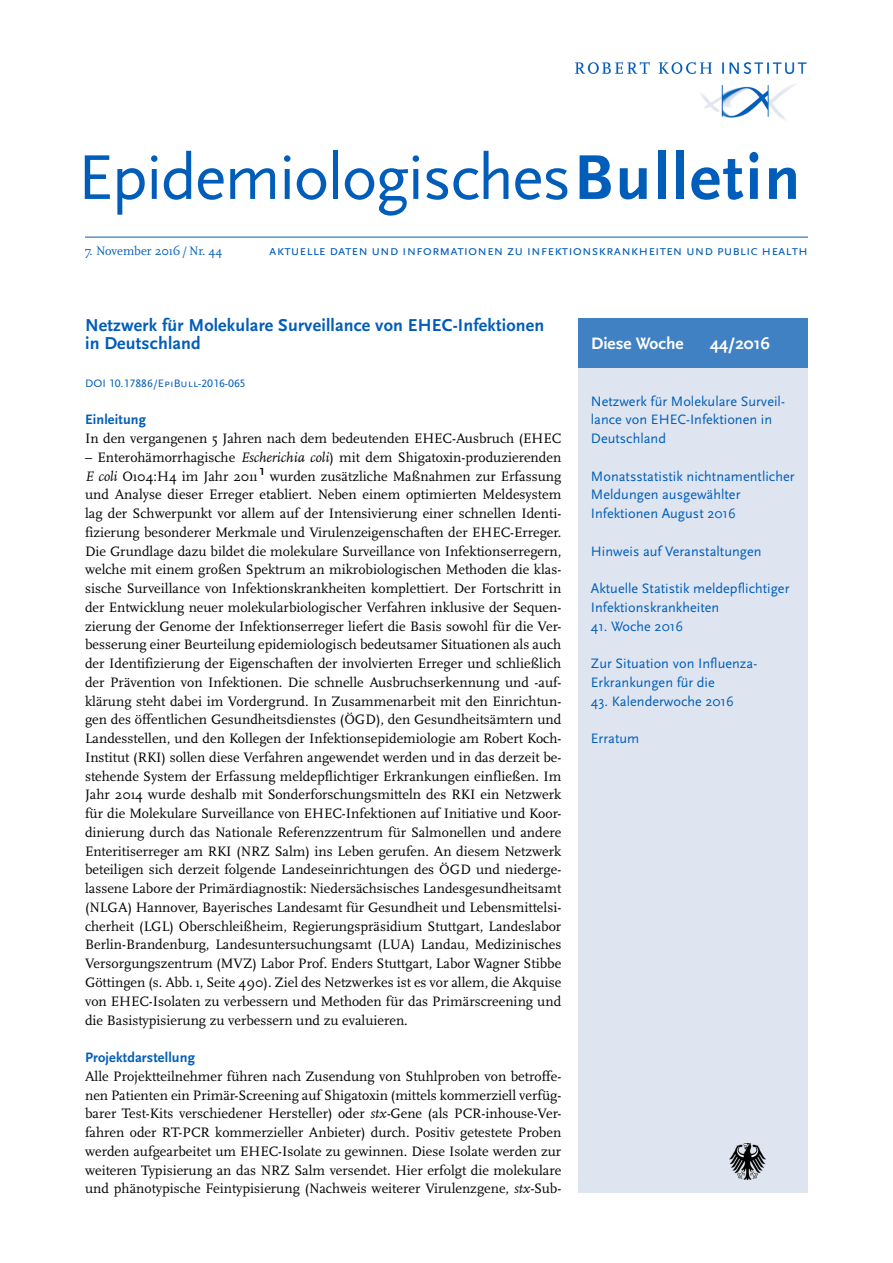
<style>
.page{position:relative;width:893px;height:1263px;background:#fff}
.page>*{position:absolute;margin:0;border:0;box-sizing:border-box;transform-origin:0 0}
.t1{font:66px "Scala Sans Pro";letter-spacing:-.02em;color:#005db9}
.t2{font:700 18px/18.8px "Scala Sans Pro";letter-spacing:.01em;color:#005db9}
.t3{font:700 17.25px "Scala Sans Pro";color:#fff}
.t4{font:14.25px/18.8px "Scala Pro";color:#000;text-align:justify}
.t5{font:14.25px/18.8px "Scala Sans Pro";color:#005db9}
.t6{font:700 14.25px "Scala Sans Pro";letter-spacing:.01em;color:#005db9}
.t7{font:12.75px "Scala Pro";color:#005db9}
.t8{font:11.25px "Scala Sans Pro";letter-spacing:.005em;color:#005db9;scale:1.04 1}
.s1{font-weight:700}
.s2{font-style:italic}
</style>
<div class="page">
<hr style="left:85px;top:237px;width:723px;height:1px;background:#005db9">
<img style="left:575px;top:61px;width:232px;height:59px">
<div style="left:578px;top:318px;width:230px;height:875px;background:#dee5f0"></div>
<div style="left:578px;top:318px;width:230px;height:50px;background:#4081c3"></div>
<h1 class="t1" style="left:78px;top:139px;width:724px">Epidemiologisches<span class="s1">Bulletin</span></h1>
<p class="t7" style="left:85px;top:243px;width:139px">7. November 2016/Nr. 44</p>
<p class="t5" style="left:269px;top:241px;width:540px">aktuelle daten und informationen zu infektionskrankheiten und public health</p>
<p class="t2" style="left:85px;top:315px;width:461px">Netzwerk für Molekulare Surveillance von EHEC-Infektionen in Deutschland</p>
<p class="t8" style="left:85px;top:377px;width:156px">DOI 10.17886/EpiBull-2016-065</p>
<p class="t6" style="left:85px;top:411px;width:63px">Einleitung</p>
<p class="t4" style="left:85px;top:429px;width:478px">In den vergangenen 5 Jahren nach dem bedeutenden EHEC-Ausbruch (EHEC</p>
<p class="t4" style="left:85px;top:448px;width:478px">– Enterohämorrhagische <span class="s2">Escherichia coli</span>) mit dem Shigatoxin-produzierenden <span class="s2">E coli</span> O104:H4 im Jahr 2011 <sup>1</sup> wurden zusätzliche Maßnahmen zur Erfassung und Analyse dieser Erreger etabliert. Neben einem optimierten Meldesystem lag der Schwerpunkt vor allem auf der Intensivierung einer schnellen Identi&shy;fizierung besonderer Merkmale und Virulenzeigenschaften der EHEC-Erreger.<br>Die Grundlage dazu bildet die molekulare Surveillance von Infektionserregern, welche mit einem großen Spektrum an mikrobiologischen Methoden die klas&shy;sische Surveillance von Infektionskrankheiten komplettiert. Der Fortschritt in der Entwicklung neuer molekularbiologischer Verfahren inklusive der Sequen&shy;zierung der Genome der Infektionserreger liefert die Basis sowohl für die Ver&shy;besserung einer Beurteilung epidemiologisch bedeutsamer Situationen als auch der Identifizierung der Eigenschaften der involvierten Erreger und schließlich der Prävention von Infektionen. Die schnelle Ausbruchserkennung und -auf&shy;klärung steht dabei im Vordergrund. In Zusammenarbeit mit den Einrichtun&shy;gen des öffentlichen Gesundheitsdienstes (ÖGD), den Gesundheitsämtern und Landesstellen, und den Kollegen der Infektionsepidemiologie am Robert Koch-Institut (RKI) sollen diese Verfahren angewendet werden und in das derzeit be&shy;stehende System der Erfassung meldepflichtiger Erkrankungen einfließen. Im Jahr 2014 wurde deshalb mit Sonderforschungsmitteln des RKI ein Netzwerk für die Molekulare Surveillance von EHEC-Infektionen auf Initiative und Koor&shy;dinierung durch das Nationale Referenzzentrum für Salmonellen und andere Enteritiserreger am RKI (NRZ Salm) ins Leben gerufen. An diesem Netzwerk beteiligen sich derzeit folgende Landeseinrichtungen des ÖGD und niederge&shy;lassene Labore der Primärdiagnostik: Niedersächsisches Landesgesundheitsamt (NLGA) Hannover, Bayerisches Landesamt für Gesundheit und Lebensmittelsi&shy;cherheit (LGL) Oberschleißheim, Regierungspräsidium Stuttgart, Landeslabor Berlin-Brandenburg, Landesuntersuchungsamt (LUA) Landau, Medizinisches Versorgungszentrum (MVZ) Labor Prof. Enders Stuttgart, Labor Wagner Stibbe Göttingen (s. Abb. 1, Seite 490). Ziel des Netzwerkes ist es vor allem, die Akquise von EHEC-Isolaten zu verbessern und Methoden für das Primärscreening und die Basistypisierung zu verbessern und zu evaluieren.</p>
<p class="t6" style="left:85px;top:1049px;width:111px">Projektdarstellung</p>
<p class="t4" style="left:85px;top:1067px;width:478px">Alle Projektteilnehmer führen nach Zusendung von Stuhlproben von betroffe&shy;nen Patienten ein Primär-Screening auf Shigatoxin (mittels kommerziell verfüg&shy;barer Test-Kits verschiedener Hersteller) oder <span class="s2">stx-</span>Gene (als PCR-inhouse-Ver&shy;fahren oder RT-PCR kommerzieller Anbieter) durch. Positiv getestete Proben werden aufgearbeitet um EHEC-Isolate zu gewinnen. Diese Isolate werden zur weiteren Typisierung an das NRZ Salm versendet. Hier erfolgt die molekulare und phänotypische Feintypisierung (Nachweis weiterer Virulenzgene, <span class="s2">stx-</span>Sub-</p>
<p class="t3" style="left:591px;top:334px;width:94px">Diese Woche</p>
<p class="t3" style="left:710px;top:334px;width:61px">44/2016</p>
<p class="t5" style="left:591px;top:391px;width:196px">Netzwerk für Molekulare Surveil&shy;lance von EHEC-Infektionen in<br>Deutschland</p>
<p class="t5" style="left:591px;top:467px;width:205px">Monatsstatistik nichtnamentlicher<br>Meldungen ausgewählter<br>Infektionen August 2016</p>
<p class="t5" style="left:591px;top:542px;width:172px">Hinweis auf Veranstaltungen</p>
<p class="t5" style="left:591px;top:579px;width:200px">Aktuelle Statistik meldepflichtiger<br>Infektionskrankheiten</p>
<p class="t5" style="left:591px;top:617px;width:94px">41. Woche 2016</p>
<p class="t5" style="left:591px;top:654px;width:168px">Zur Situation von Influenza-<br>Erkrankungen für die</p>
<p class="t5" style="left:591px;top:692px;width:145px">43. Kalenderwoche 2016</p>
<p class="t5" style="left:591px;top:729px;width:50px">Erratum</p>
</div>
